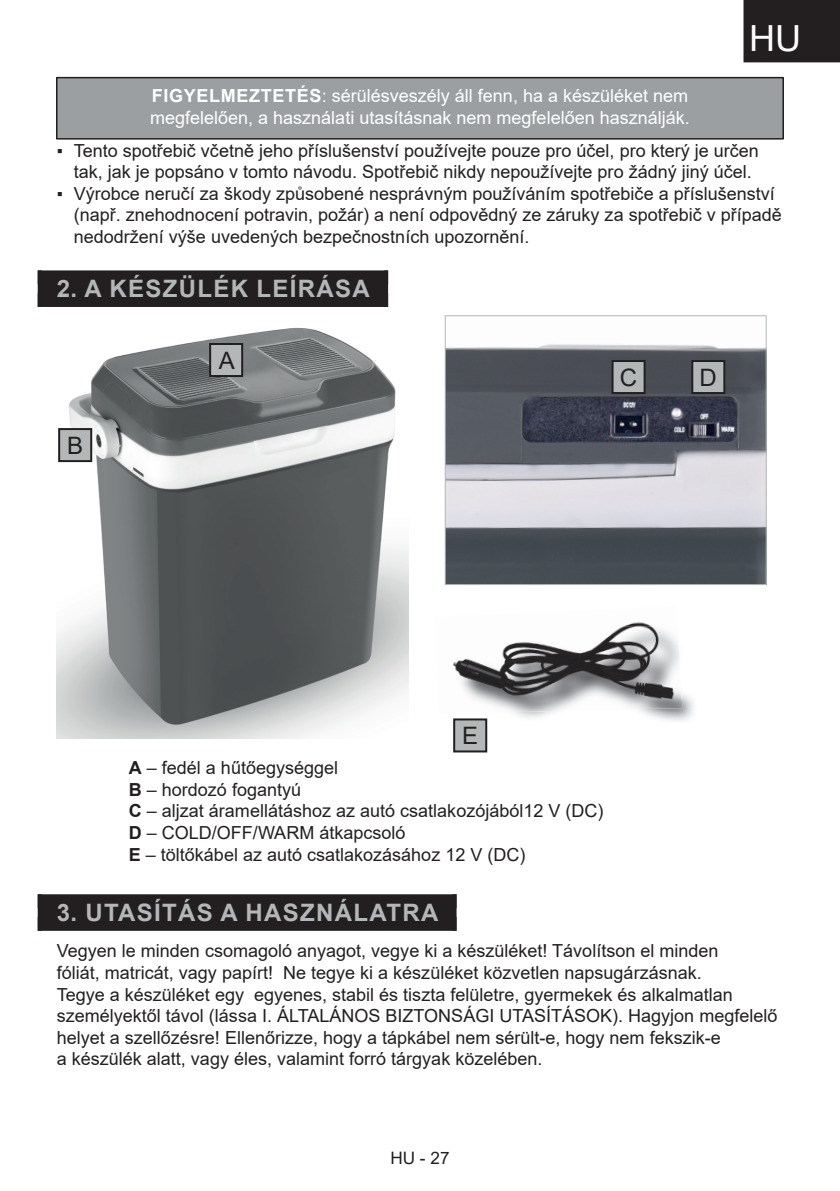
<style>
.page{position:relative;width:840px;height:1191px;background:#fff}
.page>*{position:absolute;margin:0;border:0;box-sizing:border-box;transform-origin:0 0}
.t1{font:36px "Arial";color:#fff}
.t2{font:700 24px "Arial";letter-spacing:.055em;color:#b4b7b7}
.t3{font:24px "Arial";color:#231f20}
.t4{font:18px/21.6px "Arial";color:#231f20}
.t5{font:18px/21.6px "Arial";color:#fff}
.t6{font:17.2px "Arial";color:#231f20}
.s1{font-weight:700}
</style>
<div class="page">
<div style="left:743px;top:0;width:96px;height:62px;background:#231f20"></div>
<div style="left:57px;top:78px;width:725px;height:61px;background:#9c9fa1"></div>
<div style="left:56px;top:77px;width:727px;height:63px;border:2px solid #231f20"></div>
<div style="left:42px;top:284px;width:342px;height:9px;background:#231f20"></div>
<hr style="left:38px;top:270px;width:4px;height:37px;background:#231f20">
<hr style="left:384px;top:270px;width:4px;height:37px;background:#231f20">
<div style="left:38px;top:270px;width:350px;height:14px;background:#231f20"></div>
<div style="left:38px;top:293px;width:350px;height:14px;background:#231f20"></div>
<div style="left:42px;top:908px;width:410px;height:8px;background:#231f20"></div>
<hr style="left:38px;top:894px;width:4px;height:36px;background:#231f20">
<hr style="left:452px;top:894px;width:4px;height:36px;background:#231f20">
<div style="left:38px;top:894px;width:418px;height:14px;background:#231f20"></div>
<div style="left:38px;top:916px;width:418px;height:14px;background:#231f20"></div>
<img style="left:57px;top:327px;width:351px;height:412px">
<img style="left:487px;top:694px;width:207px;height:29px">
<img style="left:453px;top:622px;width:223px;height:92px">
<img style="left:455px;top:626px;width:227px;height:87px">
<img style="left:447px;top:344px;width:317px;height:239px">
<div style="left:445px;top:315px;width:321px;height:270px;border:1px solid #b4b7b7"></div>
<div style="left:210px;top:344px;width:32px;height:32px;background:#b4b7b7"></div>
<div style="left:209px;top:343px;width:34px;height:34px;border:2px solid #231f20"></div>
<div style="left:612px;top:361px;width:32px;height:32px;background:#b4b7b7"></div>
<div style="left:611px;top:360px;width:34px;height:34px;border:2px solid #231f20"></div>
<div style="left:692px;top:361px;width:32px;height:32px;background:#b4b7b7"></div>
<div style="left:691px;top:360px;width:34px;height:34px;border:2px solid #231f20"></div>
<div style="left:454px;top:719px;width:32px;height:32px;background:#b4b7b7"></div>
<div style="left:453px;top:718px;width:34px;height:34px;border:2px solid #231f20"></div>
<div style="left:59px;top:429px;width:32px;height:32px;background:#b4b7b7"></div>
<div style="left:58px;top:428px;width:34px;height:34px;border:2px solid #231f20"></div>
<h1 class="t1" style="left:748px;top:14px;width:53px">HU</h1>
<p class="t5" style="left:150px;top:85px;width:541px"><span class="s1">FIGYELMEZTETÉS</span>: sérülésveszély áll fenn, ha a készüléket nem megfelelően, a használati utasításnak nem megfelelően használják.</p>
<p class="t4" style="left:57px;top:139px;width:703px;text-align:center">▪ Tento spotřebič včetně jeho příslušenství používejte pouze pro účel, pro který je určen tak, jak je popsáno v tomto návodu. Spotřebič nikdy nepoužívejte pro žádný jiný účel.</p>
<p class="t4" style="left:74px;top:183px;width:709px;text-indent:-17px">▪ Výrobce neručí za škody způsobené nesprávným používáním spotřebiče a příslušenství (např. znehodnocení potravin, požár) a není odpovědný ze záruky za spotřebič v případě nedodržení výše uvedených bezpečnostních upozornění.</p>
<h2 class="t2" style="left:57px;top:271px;width:314px">2. A KÉSZÜLÉK LEÍRÁSA</h2>
<h2 class="t3" style="left:67px;top:429px;width:18px">B</h2>
<h2 class="t3" style="left:219px;top:344px;width:18px">A</h2>
<h2 class="t3" style="left:462px;top:719px;width:18px">E</h2>
<h2 class="t3" style="left:619px;top:361px;width:19px">C</h2>
<h2 class="t3" style="left:699px;top:361px;width:19px">D</h2>
<p class="t4" style="left:129px;top:757px;width:476px"><span class="s1">A</span> – fedél a hűtőegységgel<br><span class="s1">B</span> – hordozó fogantyú<br><span class="s1">C</span> – aljzat áramellátáshoz az autó csatlakozójából12 V (DC)<br><span class="s1">D</span> – COLD/OFF/WARM átkapcsoló<br><span class="s1">E</span> – töltőkábel az autó csatlakozásához 12 V (DC)</p>
<h2 class="t2" style="left:57px;top:895px;width:383px">3. UTASÍTÁS A HASZNÁLATRA</h2>
<p class="t4" style="left:57px;top:940px;width:721px">Vegyen le minden csomagoló anyagot, vegye ki a készüléket! Távolítson el minden<br>fóliát, matricát, vagy papírt! Ne tegye ki a készüléket közvetlen napsugárzásnak.<br>Tegye a készüléket egy egyenes, stabil és tiszta felületre, gyermekek és alkalmatlan személyektől távol (lássa I. ÁLTALÁNOS BIZTONSÁGI UTASÍTÁSOK). Hagyjon megfelelő helyet a szellőzésre! Ellenőrizze, hogy a tápkábel nem sérült-e, hogy nem fekszik-e<br>a készülék alatt, vagy éles, valamint forró tárgyak közelében.</p>
<p class="t6" style="left:390px;top:1145px;width:61px">HU - 27</p>
</div>
